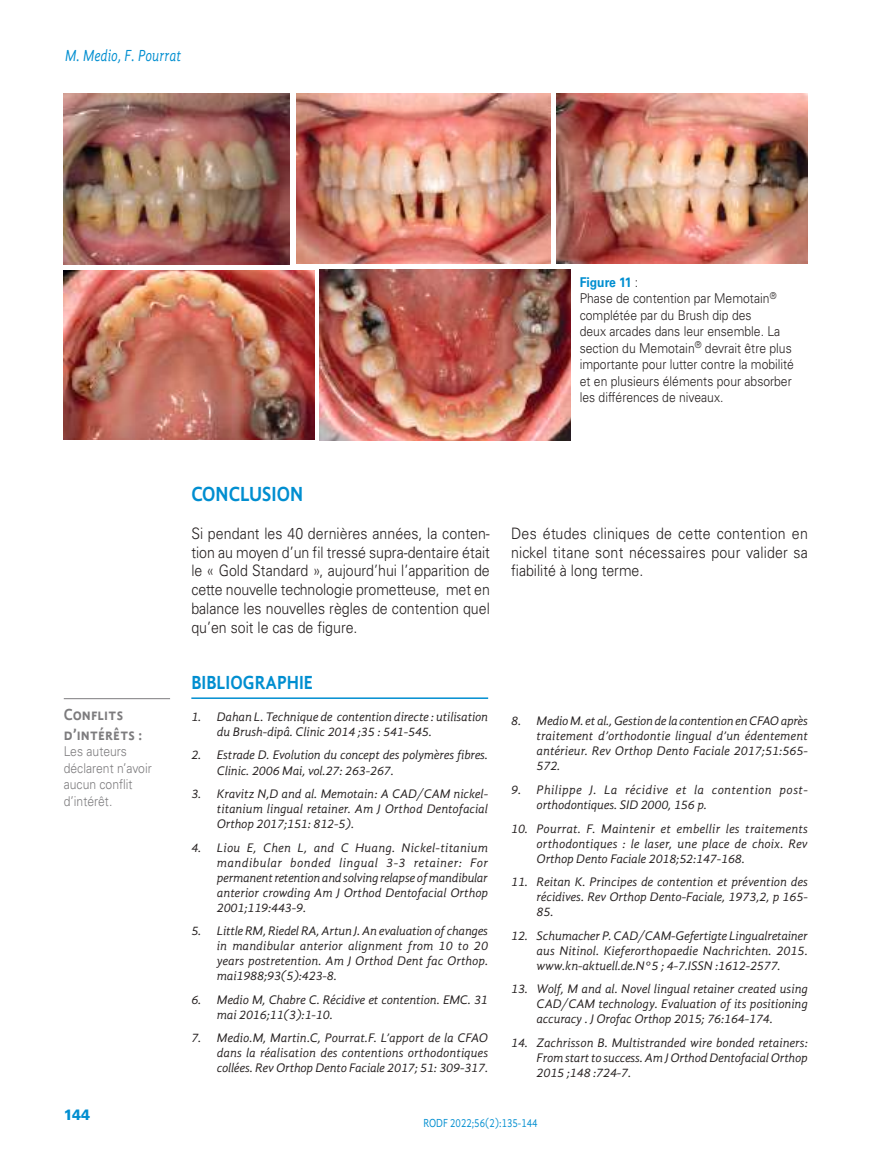
<style>
.page{position:relative;width:893px;height:1170px;background:#fff}
.page>*{position:absolute;margin:0;border:0;box-sizing:border-box;transform-origin:0 0}
.t1{font:700 21px "Gandhi Sans";color:#008ed0;scale:.9 1}
.t2{font:700 19.5px "Gandhi Sans";color:#008ed0;scale:.9 1}
.t3{font:700 16.5px/19.5px "Gandhi Sans";color:#7d7c7e;scale:.9 1}
.t4{font:italic 16.5px "Gandhi Sans";color:#008ed0;scale:.82 1}
.t5{font:300 15.75px/18.8px "Univers";color:#241f1f;text-align:justify;scale:.9 1}
.t6{font:900 15px "Univers";color:#008ed0;scale:.9 1}
.t7{font:300 13.5px/16.5px "Univers";color:#241f1f;scale:.9 1}
.t8{font:300 13.5px/16.5px "Univers";color:#7d7c7e;scale:.9 1}
.t9{font:italic 12.75px/15px "Gandhi Sans";letter-spacing:-.01em;color:#241f1f;text-align:justify}
.t10{font:italic 12.75px/15px "Gandhi Sans";letter-spacing:.015em;color:#241f1f}
.t11{font:12px "Gandhi Sans";color:#008ed0;scale:.82 1}
.s1{font-weight:700;color:#008ed0}
</style>
<div class="page">
<hr style="left:191px;top:697px;width:297px;height:2px;background:#008ed0">
<img style="left:64px;top:94px;width:225px;height:170px">
<img style="left:296px;top:94px;width:254px;height:169px">
<img style="left:557px;top:94px;width:251px;height:169px">
<img style="left:64px;top:270px;width:251px;height:170px">
<img style="left:320px;top:270px;width:251px;height:171px">
<hr style="left:64px;top:698px;width:106px;height:1px;background:#7d7c7e">
<p class="t4" style="left:65px;top:46px;width:143px">M. Medio, F. Pourrat</p>
<p class="t3" style="left:64px;top:705px;width:89px">Conflits d’intérêts :</p>
<p class="t8" style="left:64px;top:743px;width:99px">Les auteurs déclarent n’avoir aucun conflit d’intérêt.</p>
<p class="t6" style="left:64px;top:1105px;width:31px">144</p>
<p class="t7" style="left:580px;top:274px;width:240px"><span class="s1">Figure 11</span> :<br>Phase de contention par Memotain<sup>® </sup>complétée par du Brush dip des<br>deux arcades dans leur ensemble. La section du Memotain<sup>®</sup> devrait être plus importante pour lutter contre la mobilité et en plusieurs éléments pour absorber les différences de niveaux.</p>
<h1 class="t1" style="left:191px;top:482px;width:126px">CONCLUSION</h1>
<p class="t5" style="left:191px;top:524px;width:333px">Si pendant les 40 dernières années, la conten&shy;tion au moyen d’un fil tressé supra-dentaire était le « Gold Standard », aujourd’hui l’apparition de cette nouvelle technologie prometteuse, met en balance les nouvelles règles de contention quel qu’en soit le cas de figure.</p>
<h2 class="t2" style="left:191px;top:671px;width:137px">BIBLIOGRAPHIE</h2>
<p class="t9" style="left:217px;top:709px;width:273px;text-indent:-26px">1. Dahan L. Technique de contention directe : utilisation du Brush-dipâ. Clinic 2014 ;35 : 541-545.</p>
<p class="t9" style="left:217px;top:747px;width:273px;text-indent:-26px">2. Estrade D. Evolution du concept des polymères fibres.<br>Clinic. 2006 Mai, vol.27: 263-267.</p>
<p class="t9" style="left:217px;top:786px;width:273px;text-indent:-26px">3. Kravitz N,D and al. Memotain: A CAD/CAM nickel&shy;titanium lingual retainer. Am J Orthod Dentofacial Orthop 2017;151: 812-5).</p>
<p class="t9" style="left:217px;top:839px;width:273px;text-indent:-26px">4. Liou E, Chen L, and C Huang. Nickel-titanium mandibular bonded lingual 3-3 retainer: For permanent retention and solving relapse of mandibular anterior crowding Am J Orthod Dentofacial Orthop 2001;119:443-9.</p>
<p class="t9" style="left:217px;top:923px;width:273px;text-indent:-26px">5. Little RM, Riedel RA, Artun J. An evaluation of changes in mandibular anterior alignment from 10 to 20 years postretention. Am J Orthod Dent fac Orthop. mai1988;93(5):423‑8.</p>
<p class="t9" style="left:217px;top:991px;width:273px;text-indent:-26px">6. Medio M, Chabre C. Récidive et contention. EMC. 31 mai 2016;11(3):1‑10.</p>
<p class="t9" style="left:217px;top:1030px;width:273px;text-indent:-26px">7. Medio.M, Martin.C, Pourrat.F. L’apport de la CFAO dans la réalisation des contentions orthodontiques collées. Rev Orthop Dento Faciale 2017; 51: 309-317.</p>
<p class="t5" style="left:511px;top:524px;width:331px">Des études cliniques de cette contention en nickel titane sont nécessaires pour valider sa fiabilité à long terme.</p>
<p class="t9" style="left:537px;top:713px;width:273px;text-indent:-26px">8. Medio M. et al., Gestion de la contention en CFAO après traitement d’orthodontie lingual d’un édentement antérieur. Rev Orthop Dento Faciale 2017;51:565- 572.</p>
<p class="t10" style="left:537px;top:782px;width:273px;text-indent:-26px">9. Philippe J. La récidive et la contention post&shy;orthodontiques. SID 2000, 156 p.</p>
<p class="t9" style="left:537px;top:820px;width:273px;text-indent:-26px">10. Pourrat. F. Maintenir et embellir les traitements orthodontiques : le laser, une place de choix. Rev Orthop Dento Faciale 2018;52:147-168.</p>
<p class="t9" style="left:537px;top:874px;width:273px;text-indent:-26px">11. Reitan K. Principes de contention et prévention des récidives. Rev Orthop Dento-Faciale, 1973,2, p 165- 85.</p>
<p class="t9" style="left:537px;top:927px;width:273px;text-indent:-26px">12. Schumacher P. CAD/CAM-Gefertigte Lingualretainer aus Nitinol. Kieferorthopaedie Nachrichten. 2015. www.kn-aktuell.de.N°5 ; 4-7.ISSN :1612-2577.</p>
<p class="t9" style="left:537px;top:981px;width:273px;text-indent:-26px">13. Wolf, M and al. Novel lingual retainer created using CAD/CAM technology. Evaluation of its positioning accuracy . J Orofac Orthop 2015; 76:164-174.</p>
<p class="t9" style="left:537px;top:1034px;width:273px;text-indent:-26px">14. Zachrisson B. Multistranded wire bonded retainers:<br>From start to success. Am J Orthod Dentofacial Orthop 2015 ;148 :724-7.</p>
<p class="t11" style="left:424px;top:1116px;width:141px">RODF 2022;56(2):135-144</p>
</div>
